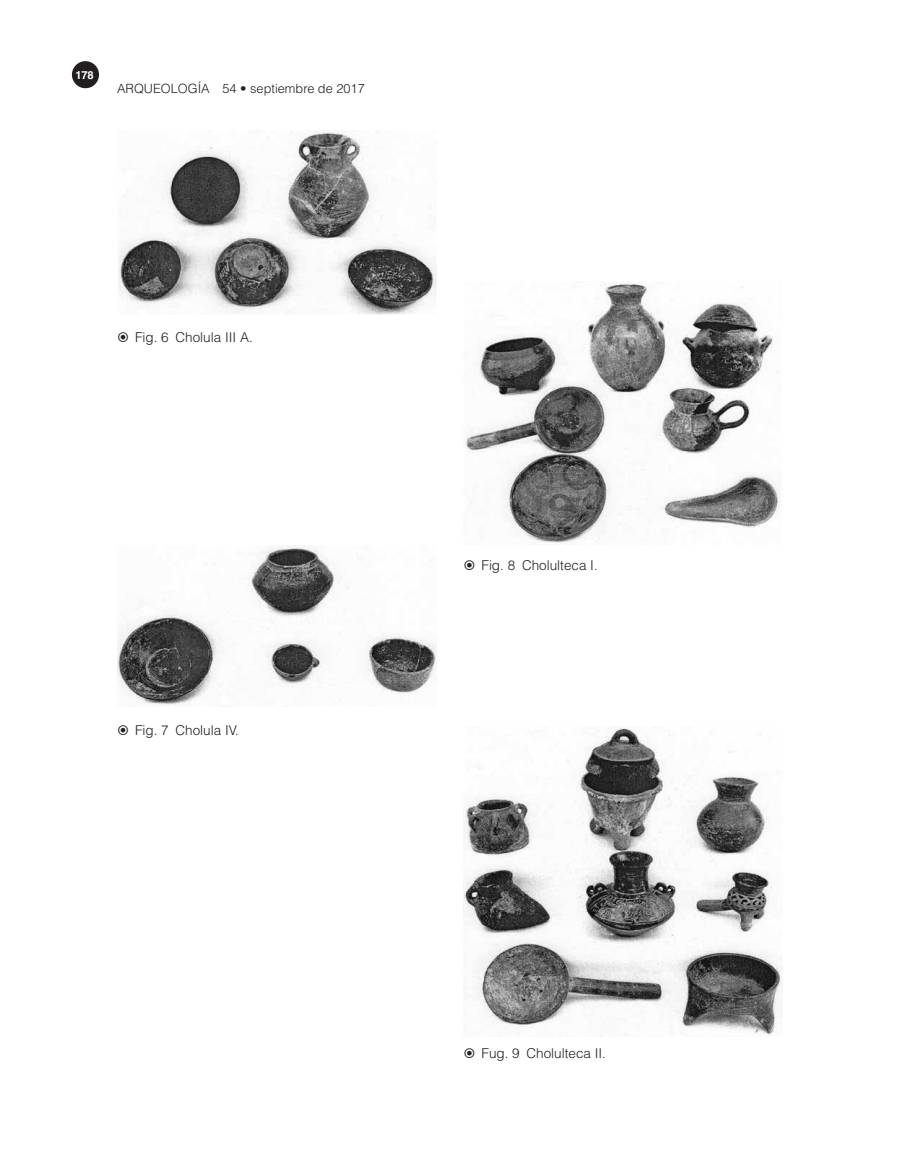
<style>
.page{position:relative;width:900px;height:1170px;background:#fff}
.page>*{position:absolute;margin:0;border:0;box-sizing:border-box;transform-origin:0 0}
.t1{font:300 13.5px "Helvetica LT Std";color:#231f20}
.t2{font:300 12.75px "Helvetica LT Std";color:#231f20}
.t3{font:700 11.1px "Helvetica LT Std";color:#fff}
</style>
<div class="page">
<div style="left:72px;top:61px;width:27px;height:27px;background:#231f20;border-radius:50%"></div>
<img style="left:464px;top:728px;width:319px;height:308px">
<img style="left:466px;top:282px;width:313px;height:261px">
<img style="left:117px;top:546px;width:320px;height:159px">
<img style="left:119px;top:131px;width:318px;height:184px">
<p class="t3" style="left:76px;top:68px;width:20px">178</p>
<p class="t2" style="left:117px;top:81px;width:249px">ARQUEOLOGÍA 54 • septiembre de 2017</p>
<p class="t1" style="left:135px;top:329px;width:119px">Fig. 6 Cholula III A.</p>
<p class="t1" style="left:135px;top:722px;width:106px">Fig. 7 Cholula IV.</p>
<p class="t1" style="left:481px;top:557px;width:118px">Fig. 8 Cholulteca I.</p>
<p class="t1" style="left:481px;top:1044px;width:126px">Fug. 9 Cholulteca II.</p>
</div>
